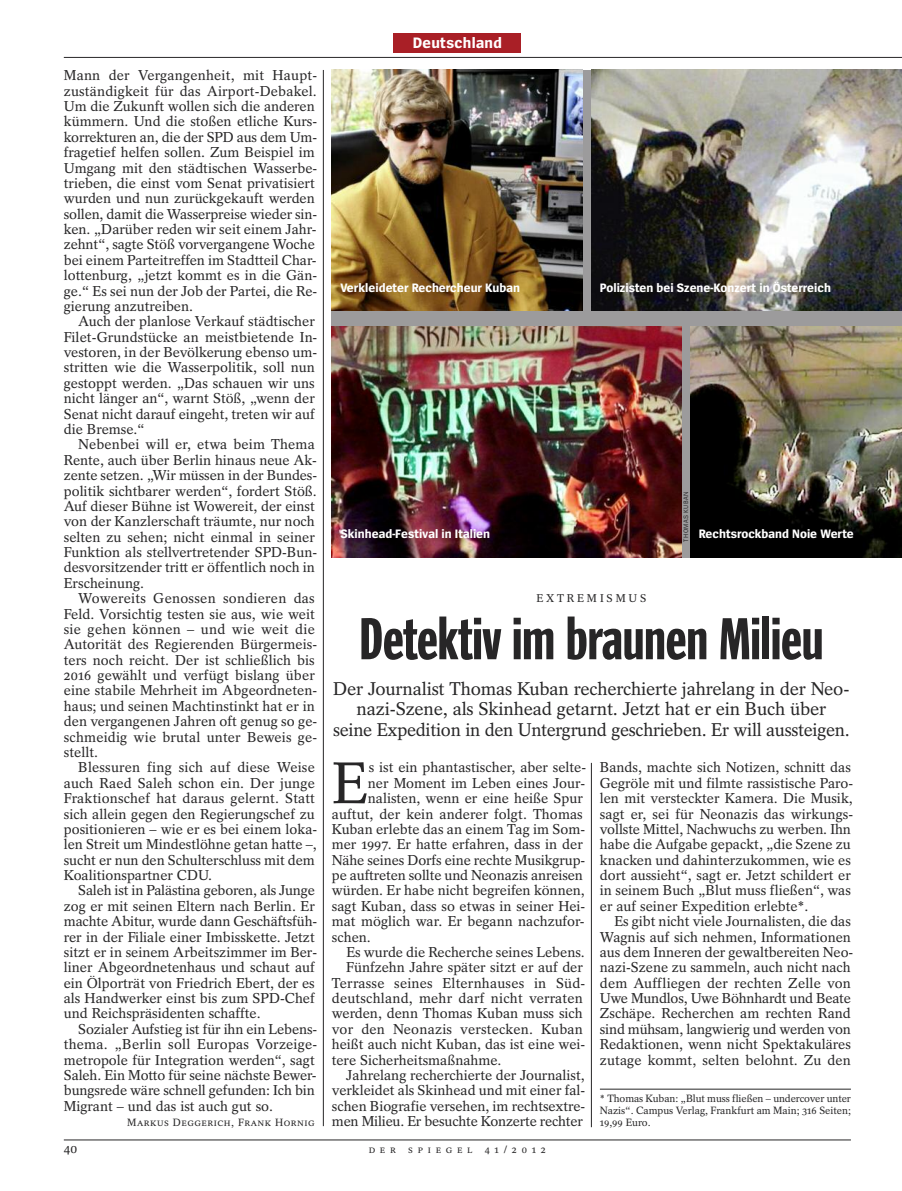
<style>
.page{position:relative;width:902px;height:1191px;background:#fff}
.page>*{position:absolute;margin:0;border:0;box-sizing:border-box;transform-origin:0 0}
.t1{font:60px "Spiegel Headline";letter-spacing:-.01em;color:#272627}
.t2{font:58.35px "Spiegel Serif";color:#272627}
.t3{font:18.3px/20.7px "Spiegel Serif";letter-spacing:-.01em;color:#272627;text-align:center}
.t4{font:700 15.75px "Spiegel Sans";letter-spacing:.02em;color:#fff}
.t5{font:14.25px/15.5px "Spiegel Serif";color:#272627}
.t6{font:13.5px "Spiegel Serif";color:#272627}
.t7{font:700 12.75px "Spiegel Sans";color:#fff}
.t8{font:11.25px "Spiegel Serif";letter-spacing:.25em;color:#272627}
.t9{font:10.5px/12px "Spiegel Serif";color:#272627;text-align:justify}
.t10{font:6.75px "Spiegel Sans";letter-spacing:.05em;color:#272627}
</style>
<div class="page">
<hr style="left:600px;top:1088px;width:250px;height:1px;background:#272627">
<div style="left:393px;top:34px;width:128px;height:19px;background:#a91f26"></div>
<hr style="left:323px;top:70px;width:1px;height:1056px;background:#272627">
<hr style="left:64px;top:1139px;width:786px;height:1px;background:#272627">
<hr style="left:64px;top:57px;width:837px;height:1px;background:#272627">
<div style="left:332px;top:70px;width:569px;height:487px;background:#9c9b9c"></div>
<img style="left:332px;top:70px;width:251px;height:241px">
<img style="left:332px;top:326px;width:349px;height:231px">
<img style="left:591px;top:70px;width:310px;height:241px">
<hr style="left:591px;top:763px;width:1px;height:364px;background:#272627">
<img style="left:690px;top:326px;width:211px;height:231px">
<p class="t5" style="left:64px;top:69px;width:255px">Mann der Vergangenheit, mit Haupt&shy;zuständigkeit für das Airport-Debakel.<br>Um die Zukunft wollen sich die anderen kümmern. Und die stoßen etliche Kurs&shy;korrekturen an, die der SPD aus dem Um&shy;fragetief helfen sollen. Zum Beispiel im Umgang mit den städtischen Wasserbe&shy;trieben, die einst vom Senat privatisiert wurden und nun zurückgekauft werden sollen, damit die Wasserpreise wieder sin&shy;ken. „Darüber reden wir seit einem Jahr&shy;zehnt“, sagte Stöß vorvergangene Woche bei einem Parteitreffen im Stadtteil Char&shy;lottenburg, „jetzt kommt es in die Gän&shy;ge.“ Es sei nun der Job der Partei, die Re&shy;gierung anzutreiben.</p>
<p class="t5" style="left:64px;top:315px;width:255px;text-indent:14px">Auch der planlose Verkauf städtischer Filet-Grundstücke an meistbietende In&shy;vestoren, in der Bevölkerung ebenso um&shy;stritten wie die Wasserpolitik, soll nun gestoppt werden. „Das schauen wir uns nicht länger an“, warnt Stöß, „wenn der Senat nicht darauf eingeht, treten wir auf die Bremse.“</p>
<p class="t5" style="left:64px;top:438px;width:255px;text-indent:14px">Nebenbei will er, etwa beim Thema Rente, auch über Berlin hinaus neue Ak&shy;zente setzen. „Wir müssen in der Bundes&shy;politik sichtbarer werden“, fordert Stöß.<br>Auf dieser Bühne ist Wowereit, der einst von der Kanzlerschaft träumte, nur noch selten zu sehen; nicht einmal in seiner Funktion als stellvertretender SPD-Bun&shy;desvorsitzender tritt er öffentlich noch in Erscheinung.</p>
<p class="t5" style="left:64px;top:592px;width:255px;text-indent:14px">Wowereits Genossen sondieren das Feld. Vorsichtig testen sie aus, wie weit sie gehen können – und wie weit die Autorität des Regierenden Bürgermeis&shy;ters noch reicht. Der ist schließlich bis 2016 gewählt und verfügt bislang über eine stabile Mehrheit im Abgeordneten&shy;haus; und seinen Machtinstinkt hat er in den vergangenen Jahren oft genug so ge&shy;schmeidig wie brutal unter Beweis ge&shy;stellt.</p>
<p class="t5" style="left:64px;top:761px;width:255px;text-indent:14px">Blessuren fing sich auf diese Weise auch Raed Saleh schon ein. Der junge Fraktionschef hat daraus gelernt. Statt sich allein gegen den Regierungschef zu positionieren – wie er es bei einem loka&shy;len Streit um Mindestlöhne getan hatte –, sucht er nun den Schulterschluss mit dem Koalitionspartner CDU.</p>
<p class="t5" style="left:64px;top:884px;width:255px;text-indent:14px">Saleh ist in Palästina geboren, als Junge zog er mit seinen Eltern nach Berlin. Er machte Abitur, wurde dann Geschäftsfüh&shy;rer in der Filiale einer Imbisskette. Jetzt sitzt er in seinem Arbeitszimmer im Ber&shy;liner Abgeordnetenhaus und schaut auf ein Ölporträt von Friedrich Ebert, der es als Handwerker einst bis zum SPD-Chef und Reichspräsidenten schaffte.</p>
<p class="t5" style="left:64px;top:1022px;width:255px;text-indent:14px">Sozialer Aufstieg ist für ihn ein Lebens&shy;thema. „Berlin soll Europas Vorzeige&shy;metropole für Integration werden“, sagt Saleh. Ein Motto für seine nächste Bewer&shy;bungsrede wäre schnell gefunden: Ich bin Migrant – und das ist auch gut so.</p>
<p class="t9" style="left:127px;top:1117px;width:189px">MARKUS DEGGERICH, FRANK HORNIG</p>
<p class="t4" style="left:412px;top:37px;width:91px">Deutschland</p>
<p class="t7" style="left:340px;top:283px;width:181px">Verkleideter Rechercheur Kuban</p>
<p class="t7" style="left:600px;top:283px;width:232px">Polizisten bei Szene-Konzert in Österreich</p>
<p class="t7" style="left:340px;top:529px;width:151px">Skinhead-Festival in Italien</p>
<p class="t10" style="left:683px;top:541px;width:51px;rotate:-90deg">THOMAS KUBAN</p>
<p class="t7" style="left:698px;top:529px;width:156px">Rechtsrockband Noie Werte</p>
<p class="t8" style="left:536px;top:594px;width:111px">EXTREMISMUS</p>
<h1 class="t1" style="left:359px;top:616px;width:466px">Detektiv im braunen Milieu</h1>
<p class="t3" style="left:333px;top:680px;width:518px">Der Journalist Thomas Kuban recherchierte jahrelang in der Neo&shy;nazi-Szene, als Skinhead getarnt. Jetzt hat er ein Buch über<br>seine Expedition in den Untergrund geschrieben. Er will aussteigen.</p>
<h2 class="t2" style="left:332px;top:762px;width:38px">E</h2>
<p class="t5" style="left:369px;top:761px;width:219px">s ist ein phantastischer, aber selte-</p>
<p class="t5" style="left:368px;top:776px;width:219px">ner Moment im Leben eines Jour-</p>
<p class="t5" style="left:368px;top:792px;width:216px">nalisten, wenn er eine heiße Spur</p>
<p class="t5" style="left:332px;top:807px;width:252px">auftut, der kein anderer folgt. Thomas</p>
<p class="t5" style="left:332px;top:822px;width:255px">Kuban erlebte das an einem Tag im Som-</p>
<p class="t5" style="left:332px;top:838px;width:252px">mer 1997. Er hatte erfahren, dass in der</p>
<p class="t5" style="left:332px;top:853px;width:255px">Nähe seines Dorfs eine rechte Musikgrup-</p>
<p class="t5" style="left:332px;top:869px;width:252px">pe auftreten sollte und Neonazis anreisen</p>
<p class="t5" style="left:332px;top:884px;width:254px">würden. Er habe nicht begreifen können,</p>
<p class="t5" style="left:332px;top:899px;width:255px">sagt Kuban, dass so etwas in seiner Hei-</p>
<p class="t5" style="left:332px;top:915px;width:254px">mat möglich war. Er begann nachzufor-</p>
<p class="t5" style="left:332px;top:930px;width:40px">schen.</p>
<p class="t5" style="left:346px;top:945px;width:240px">Es wurde die Recherche seines Lebens.</p>
<p class="t5" style="left:346px;top:961px;width:238px">Fünfzehn Jahre später sitzt er auf der</p>
<p class="t5" style="left:332px;top:976px;width:255px">Terrasse seines Elternhauses in Süd-</p>
<p class="t5" style="left:332px;top:992px;width:252px">deutschland, mehr darf nicht verraten</p>
<p class="t5" style="left:332px;top:1007px;width:252px">werden, denn Thomas Kuban muss sich</p>
<p class="t5" style="left:332px;top:1022px;width:252px">vor den Neonazis verstecken. Kuban</p>
<p class="t5" style="left:332px;top:1038px;width:255px">heißt auch nicht Kuban, das ist eine wei-</p>
<p class="t5" style="left:332px;top:1053px;width:171px">tere Sicherheitsmaßnahme.</p>
<p class="t5" style="left:346px;top:1068px;width:240px">Jahrelang recherchierte der Journalist,</p>
<p class="t5" style="left:332px;top:1084px;width:255px">verkleidet als Skinhead und mit einer fal-</p>
<p class="t5" style="left:332px;top:1099px;width:255px">schen Biografie versehen, im rechtsextre-</p>
<p class="t5" style="left:332px;top:1115px;width:252px">men Milieu. Er besuchte Konzerte rechter</p>
<p class="t5" style="left:599px;top:761px;width:255px">Bands, machte sich Notizen, schnitt das Gegröle mit und filmte rassistische Paro&shy;len mit versteckter Kamera. Die Musik, sagt er, sei für Neonazis das wirkungs&shy;vollste Mittel, Nachwuchs zu werben. Ihn habe die Aufgabe gepackt, „die Szene zu knacken und dahinterzukommen, wie es dort aussieht“, sagt er. Jetzt schildert er in seinem Buch „Blut muss fließen“, was er auf seiner Expedition erlebte*.</p>
<p class="t5" style="left:600px;top:915px;width:255px;text-indent:14px">Es gibt nicht viele Journalisten, die das Wagnis auf sich nehmen, Informationen aus dem Inneren der gewaltbereiten Neo&shy;nazi-Szene zu sammeln, auch nicht nach dem Auffliegen der rechten Zelle von Uwe Mundlos, Uwe Böhnhardt und Beate Zschäpe. Recherchen am rechten Rand sind mühsam, langwierig und werden von Redaktionen, wenn nicht Spektakuläres zutage kommt, selten belohnt. Zu den</p>
<p class="t9" style="left:600px;top:1093px;width:252px">* Thomas Kuban: „Blut muss fließen – undercover unter Nazis“. Campus Verlag, Frankfurt am Main; 316 Seiten; 19,99 Euro.</p>
<p class="t6" style="left:64px;top:1143px;width:15px">40</p>
<p class="t9" style="left:369px;top:1144px;width:179px">DER SPIEGEL 41/2012</p>
</div>
